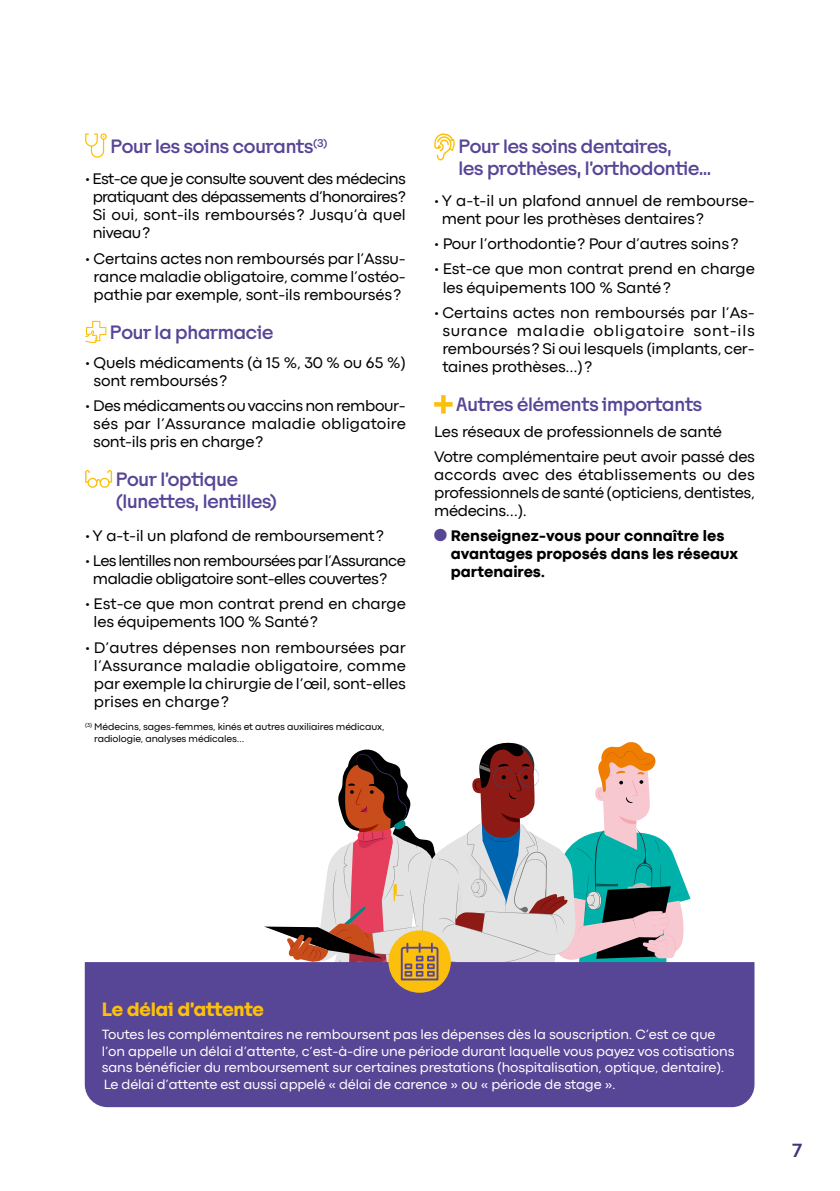
<style>
.page{position:relative;width:840px;height:1191px;background:#fff}
.page>*{position:absolute;margin:0;border:0;box-sizing:border-box;transform-origin:0 0}
.t1{font:700 20px "Codec Pro";color:#42337b}
.Titre_2{font:500 18px/22px "Tosh A";letter-spacing:-.01em;color:#574596}
.Titre-_encart_jaune{font:700 18px "Tosh A";letter-spacing:-.01em;color:#fcc00c}
.TEXTE_COURANT{font:16px/18px "Codec Pro";letter-spacing:-.01em;color:#000;text-align:justify}
.TEXTE_COURANT-2{font:16px/18px "Codec Pro";letter-spacing:-.035em;color:#000}
.TXT_fkeches{font:800 16px/18px "Codec Pro";color:#000}
.txt_encart{font:14px/16.8px "Codec Pro";letter-spacing:-.01em;color:#fff}
.Mentions{font:10px/12px "Codec Pro";letter-spacing:-.01em;color:#000}
.s1{font-family:"Tosh A";font-weight:700;color:#574596}
</style>
<div class="page">
<svg style="left:85px;top:133px;width:22px;height:25px"></svg>
<svg style="left:85px;top:321px;width:21px;height:22px"></svg>
<svg style="left:85px;top:470px;width:27px;height:18px"></svg>
<svg style="left:434px;top:133px;width:21px;height:27px"></svg>
<svg style="left:434px;top:395px;width:18px;height:18px"></svg>
<div style="left:85px;top:962px;width:669px;height:145px;background:#574596"></div>
<div style="left:388px;top:930px;width:62px;height:62px;background:#fcc00c;border-radius:50%"></div>
<svg style="left:264px;top:742px;width:426px;height:239px"></svg>
<p class="Titre_2" style="left:110px;top:136px;width:218px">Pour les soins courants<sup>(3)</sup></p>
<p class="TEXTE_COURANT" style="left:93px;top:170px;width:314px;text-indent:-8px">• Est-ce que je consulte souvent des médecins pratiquant des dépassements d’honoraires?<br>Si oui, sont-ils remboursés ? Jusqu’à quel niveau?</p>
<p class="TEXTE_COURANT" style="left:85px;top:249px;width:322px;text-align:center">• Certains actes non remboursés par l’Assu&shy;rance maladie obligatoire, comme l’ostéo&shy;pathie par exemple, sont-ils remboursés?</p>
<p class="Titre_2" style="left:110px;top:321px;width:165px">Pour la pharmacie</p>
<p class="TEXTE_COURANT" style="left:94px;top:353px;width:313px;text-indent:-8px">• Quels médicaments (à 15 %, 30 % ou 65 %) sont remboursés?</p>
<p class="TEXTE_COURANT" style="left:93px;top:397px;width:314px;text-indent:-8px">• Des médicaments ou vaccins non rembour&shy;sés par l’Assurance maladie obligatoire sont-ils pris en charge?</p>
<p class="Titre_2" style="left:116px;top:469px;width:163px">Pour l’optique (lunettes, lentilles)</p>
<p class="TEXTE_COURANT" style="left:85px;top:526px;width:300px">• Y a-t-il un plafond de remboursement?</p>
<p class="TEXTE_COURANT-2" style="left:93px;top:551px;width:314px;text-indent:-8px">• Les lentilles non remboursées par l’Assurance maladie obligatoire sont-elles couvertes?</p>
<p class="TEXTE_COURANT" style="left:94px;top:595px;width:313px;text-indent:-8px">• Est-ce que mon contrat prend en charge les équipements 100 % Santé?</p>
<p class="TEXTE_COURANT" style="left:94px;top:638px;width:313px;text-indent:-9px">• D’autres dépenses non remboursées par l’Assurance maladie obligatoire, comme par exemple la chirurgie de l’œil, sont-elles prises en charge?</p>
<p class="Mentions" style="left:94px;top:720px;width:291px;text-indent:-9px"><sup>(3)</sup> Médecins, sages-femmes, kinés et autres auxiliaires médicaux, radiologie, analyses médicales…</p>
<p class="Titre_2" style="left:458px;top:136px;width:254px">Pour les soins dentaires,<br>les prothèses, l’orthodontie…</p>
<p class="TEXTE_COURANT" style="left:441px;top:191px;width:314px;text-indent:-7px">• Y a-t-il un plafond annuel de rembourse&shy;ment pour les prothèses dentaires?</p>
<p class="TEXTE_COURANT" style="left:434px;top:235px;width:306px">• Pour l’orthodontie? Pour d’autres soins ?</p>
<p class="TEXTE_COURANT" style="left:442px;top:260px;width:313px;text-indent:-8px">• Est-ce que mon contrat prend en charge les équipements 100 % Santé?</p>
<p class="TEXTE_COURANT" style="left:442px;top:303px;width:314px;text-indent:-8px">• Certains actes non remboursés par l’As&shy;surance maladie obligatoire sont-ils remboursés? Si oui lesquels (implants, cer&shy;taines prothèses…)?</p>
<p class="Titre_2" style="left:456px;top:393px;width:247px">Autres éléments importants</p>
<p class="TEXTE_COURANT" style="left:434px;top:422px;width:289px">Les réseaux de professionnels de santé</p>
<p class="TEXTE_COURANT" style="left:434px;top:447px;width:322px">Votre complémentaire peut avoir passé des accords avec des établissements ou des professionnels de santé (opticiens, dentistes, médecins…).</p>
<p class="TXT_fkeches" style="left:450px;top:526px;width:289px;text-indent:-17px"><span class="s1">⚫</span> Renseignez-vous pour connaître les avantages proposés dans les réseaux partenaires.</p>
<p class="Titre-_encart_jaune" style="left:102px;top:999px;width:163px">Le délai d’attente</p>
<p class="txt_encart" style="left:102px;top:1025px;width:633px">Toutes les complémentaires ne remboursent pas les dépenses dès la souscription. C’est ce que l’on appelle un délai d’attente, c’est-à-dire une période durant laquelle vous payez vos cotisations sans bénéficier du remboursement sur certaines prestations (hospitalisation, optique, dentaire).</p>
<p class="txt_encart" style="left:104px;top:1076px;width:513px">Le délai d’attente est aussi appelé « délai de carence » ou « période de stage ».</p>
<p class="t1" style="left:791px;top:1138px;width:12px">7</p>
</div>
